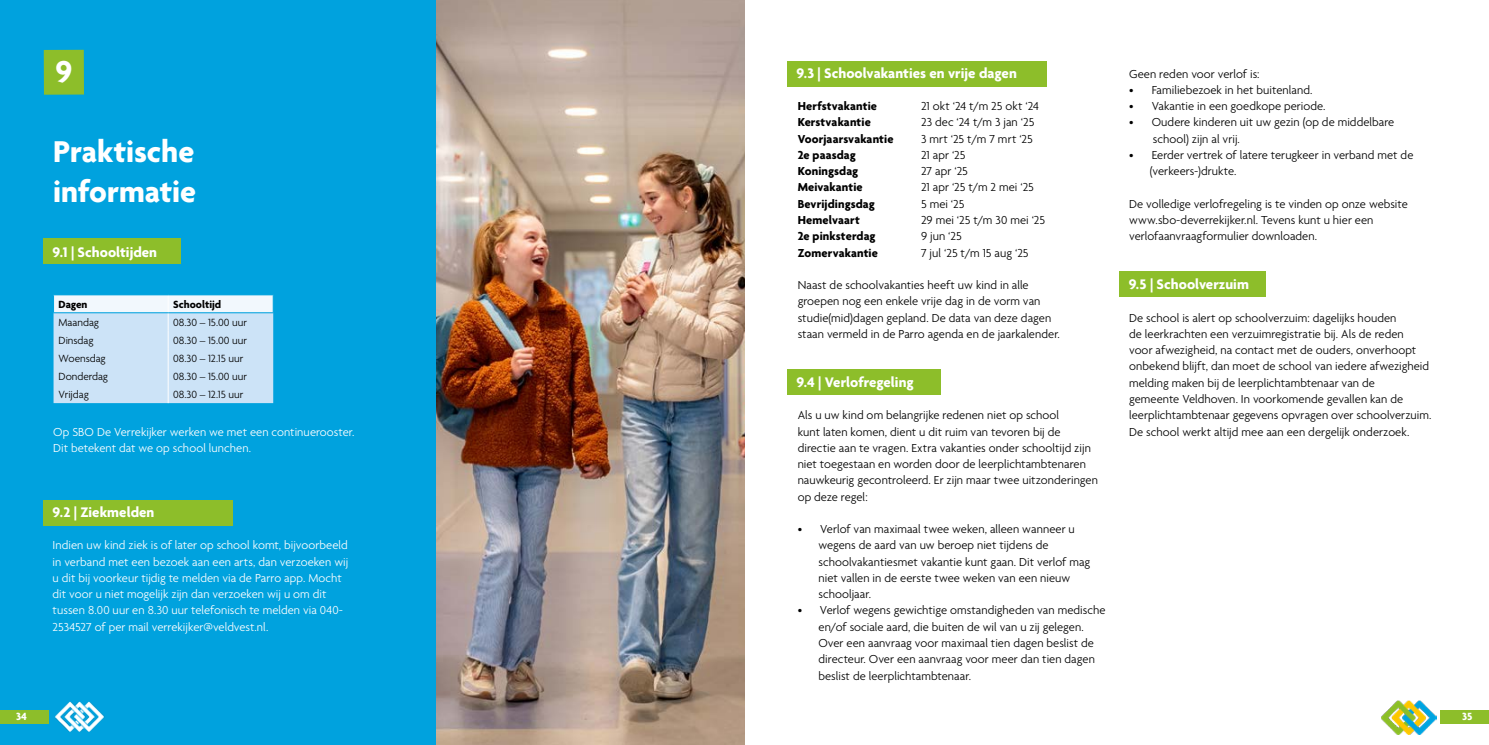
<style>
.page{position:relative;width:1489px;height:745px;background:#fff}
.page>*{position:absolute;margin:0;border:0;box-sizing:border-box;transform-origin:0 0}
.t1{font:700 32.5px/40px "Agenda";color:#fff}
.t2{font:700 15px "Agenda";color:#fff}
.t3{font:300 12.5px/16.2px "Agenda";letter-spacing:.005em;color:#000}
.t4{font:300 12.5px/16.2px "Agenda";letter-spacing:.005em;color:#fff}
.t5{font:700 12.5px/16.2px "Agenda";letter-spacing:.01em;color:#000}
.t6{font:300 11.25px "Agenda";color:#000}
.t7{font:700 11.25px "Agenda";color:#000}
.t8{font:700 11.25px "Agenda";color:#fff}
</style>
<div class="page">
<img style="left:1381px;top:700px;width:55px;height:33px">
<div style="left:0;top:0;width:744px;height:744px;background:#00a2de"></div>
<img style="left:436px;top:0;width:308px;height:744px">
<div style="left:44px;top:50px;width:40px;height:45px;background:#8dbe2a"></div>
<div style="left:43px;top:238px;width:138px;height:26px;background:#8dbe2a"></div>
<div style="left:43px;top:499px;width:190px;height:26px;background:#8dbe2a"></div>
<div style="left:787px;top:61px;width:259px;height:26px;background:#8dbe2a"></div>
<div style="left:1119px;top:271px;width:147px;height:26px;background:#8dbe2a"></div>
<div style="left:787px;top:369px;width:153px;height:25px;background:#8dbe2a"></div>
<svg style="left:53px;top:294px;width:221px;height:109px"></svg>
<hr style="left:53px;top:312px;width:115px;height:1px;background:#00a2de">
<hr style="left:168px;top:312px;width:105px;height:1px;background:#00a2de">
<div style="left:1440px;top:710px;width:48px;height:13px;background:#8dbe2a"></div>
<div style="left:0;top:710px;width:49px;height:13px;background:#8dbe2a"></div>
<img style="left:54px;top:701px;width:51px;height:31px">
<h1 class="t1" style="left:55px;top:53px;width:18px">9</h1>
<h1 class="t1" style="left:53px;top:133px;width:144px">Praktische informatie</h1>
<p class="t2" style="left:53px;top:243px;width:106px">9.1 | Schooltijden</p>
<p class="t7" style="left:59px;top:298px;width:30px">Dagen</p>
<p class="t7" style="left:173px;top:298px;width:50px">Schooltijd</p>
<p class="t6" style="left:59px;top:316px;width:42px">Maandag</p>
<p class="t6" style="left:173px;top:316px;width:75px">08.30 – 15.00 uur</p>
<p class="t6" style="left:59px;top:334px;width:37px">Dinsdag</p>
<p class="t6" style="left:173px;top:334px;width:75px">08.30 – 15.00 uur</p>
<p class="t6" style="left:59px;top:352px;width:49px">Woensdag</p>
<p class="t6" style="left:173px;top:352px;width:72px">08.30 – 12.15 uur</p>
<p class="t6" style="left:59px;top:370px;width:51px">Donderdag</p>
<p class="t6" style="left:173px;top:370px;width:75px">08.30 – 15.00 uur</p>
<p class="t6" style="left:59px;top:388px;width:32px">Vrijdag</p>
<p class="t6" style="left:173px;top:388px;width:72px">08.30 – 12.15 uur</p>
<p class="t4" style="left:53px;top:424px;width:303px">Op SBO De Verrekijker werken we met een continuerooster.<br>Dit betekent dat we op school lunchen.</p>
<p class="t2" style="left:53px;top:503px;width:103px">9.2 | Ziekmelden</p>
<p class="t4" style="left:53px;top:537px;width:297px">Indien uw kind ziek is of later op school komt, bijvoorbeeld in verband met een bezoek aan een arts, dan verzoeken wij u dit bij voorkeur tijdig te melden via de Parro app. Mocht dit voor u niet mogelijk zijn dan verzoeken wij u om dit tussen 8.00 uur en 8.30 uur telefonisch te melden via 040- 2534527 of per mail verrekijker@veldvest.nl.</p>
<p class="t2" style="left:796px;top:65px;width:222px">9.3 | Schoolvakanties en vrije dagen</p>
<p class="t5" style="left:797px;top:99px;width:97px">Herfstvakantie<br>Kerstvakantie<br>Voorjaarsvakantie<br>2e paasdag<br>Koningsdag<br>Meivakantie<br>Bevrijdingsdag<br>Hemelvaart<br>2e pinksterdag<br>Zomervakantie</p>
<p class="t3" style="left:797px;top:277px;width:264px">Naast de schoolvakanties heeft uw kind in alle groepen nog een enkele vrije dag in de vorm van studie(mid)dagen gepland. De data van deze dagen staan vermeld in de Parro agenda en de jaarkalender.</p>
<p class="t3" style="left:921px;top:99px;width:126px">21 okt ‘24 t/m 25 okt ‘24<br>23 dec ‘24 t/m 3 jan ‘25<br>3 mrt ‘25 t/m 7 mrt ‘25<br>21 apr ‘25<br>27 apr ‘25<br>21 apr ‘25 t/m 2 mei ‘25<br>5 mei ‘25<br>29 mei ‘25 t/m 30 mei ‘25<br>9 jun ‘25<br>7 jul ‘25 t/m 15 aug ‘25</p>
<p class="t2" style="left:796px;top:373px;width:119px">9.4 | Verlofregeling</p>
<p class="t3" style="left:797px;top:407px;width:302px">Als u uw kind om belangrijke redenen niet op school<br>kunt laten komen, dient u dit ruim van tevoren bij de directie aan te vragen. Extra vakanties onder schooltijd zijn niet toegestaan en worden door de leerplichtambtenaren nauwkeurig gecontroleerd. Er zijn maar twee uitzonderingen op deze regel:</p>
<p class="t3" style="left:818px;top:521px;width:273px;text-indent:-21px">• Verlof van maximaal twee weken, alleen wanneer u wegens de aard van uw beroep niet tijdens de schoolvakantiesmet vakantie kunt gaan. Dit verlof mag niet vallen in de eerste twee weken van een nieuw schooljaar.</p>
<p class="t3" style="left:818px;top:602px;width:288px;text-indent:-21px">• Verlof wegens gewichtige omstandigheden van medische en/of sociale aard, die buiten de wil van u zij gelegen.<br>Over een aanvraag voor maximaal tien dagen beslist de directeur. Over een aanvraag voor meer dan tien dagen beslist de leerplichtambtenaar.</p>
<p class="t3" style="left:1129px;top:66px;width:132px">Geen reden voor verlof is:</p>
<p class="t3" style="left:1129px;top:82px;width:185px">• Familiebezoek in het buitenland.</p>
<p class="t3" style="left:1129px;top:99px;width:198px">• Vakantie in een goedkope periode.</p>
<p class="t3" style="left:1152px;top:115px;width:243px;text-indent:-24px">• Oudere kinderen uit uw gezin (op de middelbare school) zijn al vrij.</p>
<p class="t3" style="left:1149px;top:147px;width:265px;text-indent:-21px">• Eerder vertrek of latere terugkeer in verband met de (verkeers-)drukte.</p>
<p class="t3" style="left:1129px;top:196px;width:280px">De volledige verlofregeling is te vinden op onze website www.sbo-deverrekijker.nl. Tevens kunt u hier een verlofaanvraagformulier downloaden.</p>
<p class="t2" style="left:1128px;top:276px;width:122px">9.5 | Schoolverzuim</p>
<p class="t3" style="left:1129px;top:310px;width:304px">De school is alert op schoolverzuim: dagelijks houden<br>de leerkrachten een verzuimregistratie bij. Als de reden<br>voor afwezigheid, na contact met de ouders, onverhoopt onbekend blijft, dan moet de school van iedere afwezigheid melding maken bij de leerplichtambtenaar van de<br>gemeente Veldhoven. In voorkomende gevallen kan de leerplichtambtenaar gegevens opvragen over schoolverzuim.<br>De school werkt altijd mee aan een dergelijk onderzoek.</p>
<p class="t8" style="left:16px;top:710px;width:12px">34</p>
<p class="t8" style="left:1461px;top:710px;width:12px">35</p>
</div>
